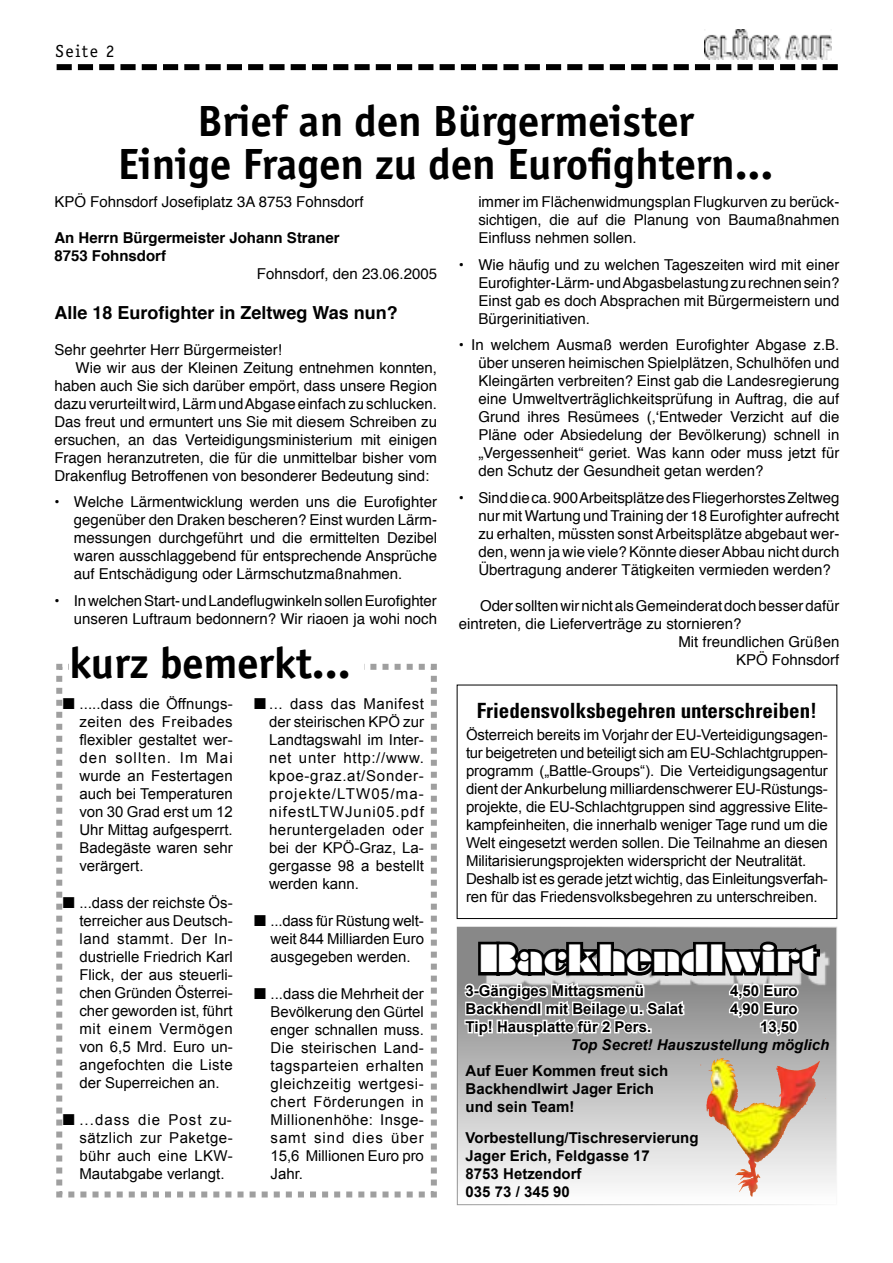
<style>
.page{position:relative;width:893px;height:1263px;background:#fff}
.page>*{position:absolute;margin:0;border:0;box-sizing:border-box;transform-origin:0 0}
.t1{font:700 45px/43.5px "Officina Sans";color:#000;text-align:center}
.t2{font:36px "Braggadocio";color:#fff}
.t3{font:700 condensed 21px "Univers";color:#000}
.t4{font:700 18px "Helvetica";color:#000}
.t5{font:18px "Officina Serif";letter-spacing:.1em;color:#000}
.t6{font:15px/18px "Helvetica";color:#000;text-align:justify}
.t7{font:15px/18px "Arial";letter-spacing:-.01em;color:#000;text-align:justify}
.t8{font:700 15px/18px "Arial";color:#000}
.t9{font:700 15px/18px "Helvetica";color:#000}
.t10{font:italic 700 15px "Arial";color:#000}
</style>
<div class="page">
<svg style="left:57px;top:64px;width:781px;height:6px"></svg>
<img style="left:704px;top:30px;width:127px;height:29px">
<svg style="left:56px;top:663px;width:381px;height:535px"></svg>
<div style="left:69px;top:644px;width:294px;height:39px;background:#fff"></div>
<svg style="left:459px;top:929px;width:376px;height:268px;background:#d1cbc1"></svg>
<img style="left:723px;top:1058px;width:19px;height:54px">
<div style="left:464px;top:932px;width:427px;height:70px;background:#fff;opacity:.75"></div>
<svg style="left:462px;top:918px;width:361px;height:120px"></svg>
<p class="t5" style="left:55px;top:41px;width:61px">Seite 2</p>
<h1 class="t1" style="left:118px;top:99px;width:657px">Brief an den Bürgermeister<br>Einige Fragen zu den Eurofightern...</h1>
<p class="t6" style="left:54px;top:192px;width:311px">KPÖ Fohnsdorf Josefiplatz 3A 8753 Fohnsdorf</p>
<p class="t9" style="left:54px;top:228px;width:287px">An Herrn Bürgermeister Johann Straner<br>8753 Fohnsdorf</p>
<p class="t6" style="left:257px;top:264px;width:182px">Fohnsdorf, den 23.06.2005</p>
<p class="t4" style="left:54px;top:296px;width:345px">Alle 18 Eurofighter in Zeltweg Was nun?</p>
<p class="t6" style="left:54px;top:340px;width:229px">Sehr geehrter Herr Bürgermeister!</p>
<p class="t6" style="left:76px;top:358px;width:363px">Wie wir aus der Kleinen Zeitung entnehmen konnten,</p>
<p class="t6" style="left:54px;top:376px;width:384px">haben auch Sie sich darüber empört, dass unsere Region</p>
<p class="t6" style="left:54px;top:394px;width:384px">dazu verurteilt wird, Lärm und Abgase einfach zu schlucken.</p>
<p class="t6" style="left:54px;top:412px;width:384px">Das freut und ermuntert uns Sie mit diesem Schreiben zu</p>
<p class="t6" style="left:54px;top:430px;width:384px">ersuchen, an das Verteidigungsministerium mit einigen</p>
<p class="t6" style="left:54px;top:448px;width:384px">Fragen heranzutreten, die für die unmittelbar bisher vom</p>
<p class="t6" style="left:54px;top:466px;width:376px">Drakenflug Betroffenen von besonderer Bedeutung sind:</p>
<p class="t6" style="left:74px;top:493px;width:365px;text-indent:-20px">• Welche Lärmentwicklung werden uns die Eurofighter gegenüber den Draken bescheren? Einst wurden Lärm&shy;messungen durchgeführt und die ermittelten Dezibel waren ausschlaggebend für entsprechende Ansprüche auf Entschädigung oder Lärmschutzmaßnahmen.</p>
<p class="t6" style="left:54px;top:591px;width:384px;text-align:right">• In welchen Start- und Landeflugwinkeln sollen Eurofighter unseren Luftraum bedonnern? Wir riaoen ja wohi noch</p>
<h1 class="t1" style="left:69px;top:641px;width:283px">kurz bemerkt...</h1>
<p class="t7" style="left:79px;top:695px;width:155px;text-indent:-16px">■ .....dass die Öffnungs&shy;zeiten des Freibades flexibler gestaltet wer&shy;den sollten. Im Mai wurde an Festertagen auch bei Temperaturen von 30 Grad erst um 12<br>Uhr Mittag aufgesperrt.<br>Badegäste waren sehr verärgert.</p>
<p class="t7" style="left:79px;top:893px;width:155px;text-indent:-16px">■ ...dass der reichste Ös&shy;terreicher aus Deutsch&shy;land stammt. Der In&shy;dustrielle Friedrich Karl Flick, der aus steuerli&shy;chen Gründen Österrei&shy;cher geworden ist, führt mit einem Vermögen von 6,5 Mrd. Euro un&shy;angefochten die Liste der Superreichen an.</p>
<p class="t7" style="left:79px;top:1110px;width:155px;text-indent:-16px">■ ...dass die Post zu&shy;sätzlich zur Paketge&shy;bühr auch eine LKW-Mautabgabe verlangt.</p>
<p class="t7" style="left:269px;top:695px;width:156px;text-indent:-15px">■ ... dass das Manifest der steirischen KPÖ zur Landtagswahl im Inter&shy;net unter http://www. kpoe-graz.at/Sonder&shy;projekte/LTW05/ma&shy;nifestLTWJuni05.pdf heruntergeladen oder bei der KPÖ-Graz, La&shy;gergasse 98 a bestellt werden kann.</p>
<p class="t7" style="left:271px;top:911px;width:155px;text-indent:-16px">■ ...dass für Rüstung welt&shy;weit 844 Milliarden Euro ausgegeben werden.</p>
<p class="t7" style="left:271px;top:984px;width:155px;text-indent:-16px">■ ...dass die Mehrheit der Bevölkerung den Gürtel enger schnallen muss.<br>Die steirischen Land&shy;tagsparteien erhalten gleichzeitig wertgesi&shy;chert Förderungen in Millionenhöhe: Insge&shy;samt sind dies über 15,6 Millionen Euro pro Jahr.</p>
<p class="t6" style="left:478px;top:192px;width:363px">immer im Flächenwidmungsplan Flugkurven zu berück&shy;sichtigen, die auf die Planung von Baumaßnahmen Einfluss nehmen sollen.</p>
<p class="t6" style="left:478px;top:255px;width:363px;text-indent:-19px">• Wie häufig und zu welchen Tageszeiten wird mit einer Eurofighter-Lärm- und Abgasbelastung zu rechnen sein?<br>Einst gab es doch Absprachen mit Bürgermeistern und Bürgerinitiativen.</p>
<p class="t6" style="left:478px;top:335px;width:363px;text-indent:-20px">• In welchem Ausmaß werden Eurofighter Abgase z.B. über unseren heimischen Spielplätzen, Schulhöfen und Kleingärten verbreiten? Einst gab die Landesregierung eine Umweltverträglichkeitsprüfung in Auftrag, die auf Grund ihres Resümees (,‘Entweder Verzicht auf die Pläne oder Absiedelung der Bevölkerung) schnell in „Vergessenheit“ geriet. Was kann oder muss jetzt für den Schutz der Gesundheit getan werden?</p>
<p class="t6" style="left:478px;top:488px;width:363px;text-indent:-20px">• Sind die ca. 900 Arbeitsplätze des Fliegerhorstes Zeltweg nur mit Wartung und Training der 18 Eurofighter aufrecht zu erhalten, müssten sonst Arbeitsplätze abgebaut wer&shy;den, wenn ja wie viele? Könnte dieser Abbau nicht durch Übertragung anderer Tätigkeiten vermieden werden?</p>
<p class="t6" style="left:480px;top:596px;width:361px">Oder sollten wir nicht als Gemeinderat doch besser dafür</p>
<p class="t6" style="left:459px;top:614px;width:284px">eintreten, die Lieferverträge zu stornieren?</p>
<p class="t6" style="left:678px;top:632px;width:162px">Mit freundlichen Grüßen</p>
<p class="t6" style="left:736px;top:650px;width:105px">KPÖ Fohnsdorf</p>
<h3 class="t3" style="left:477px;top:698px;width:342px">Friedensvolksbegehren unterschreiben!</h3>
<p class="t7" style="left:466px;top:726px;width:363px;text-align:left">Österreich bereits im Vorjahr der EU-Verteidigungsagen&shy;tur beigetreten und beteiligt sich am EU-Schlachtgruppen&shy;programm („Battle-Groups“). Die Verteidigungsagentur dient der Ankurbelung milliardenschwerer EU-Rüstungs&shy;projekte, die EU-Schlachtgruppen sind aggressive Elite&shy;kampfeinheiten, die innerhalb weniger Tage rund um die Welt eingesetzt werden sollen. Die Teilnahme an diesen Militarisierungsprojekten widerspricht der Neutralität.<br>Deshalb ist es gerade jetzt wichtig, das Einleitungsverfah&shy;ren für das Friedensvolksbegehren zu unterschreiben.</p>
<h2 class="t2" style="left:479px;top:937px;width:340px">Backhendlwirt</h2>
<p class="t8" style="left:466px;top:982px;width:180px">3-Gängiges Mittagsmenü</p>
<p class="t8" style="left:730px;top:982px;width:69px">4,50 Euro</p>
<p class="t8" style="left:466px;top:1000px;width:219px">Backhendl mit Beilage u. Salat</p>
<p class="t8" style="left:730px;top:1000px;width:69px">4,90 Euro</p>
<p class="t8" style="left:466px;top:1018px;width:187px">Tip! Hausplatte für 2 Pers.</p>
<p class="t8" style="left:760px;top:1018px;width:39px">13,50</p>
<p class="t10" style="left:570px;top:1036px;width:260px">Top Secret! Hauszustellung möglich</p>
<p class="t8" style="left:466px;top:1062px;width:204px">Auf Euer Kommen freut sich<br>Backhendlwirt Jager Erich und sein Team!</p>
<p class="t8" style="left:466px;top:1129px;width:234px">Vorbestellung/Tischreservierung<br>Jager Erich, Feldgasse 17<br>8753 Hetzendorf<br>035 73 / 345 90</p>
</div>
